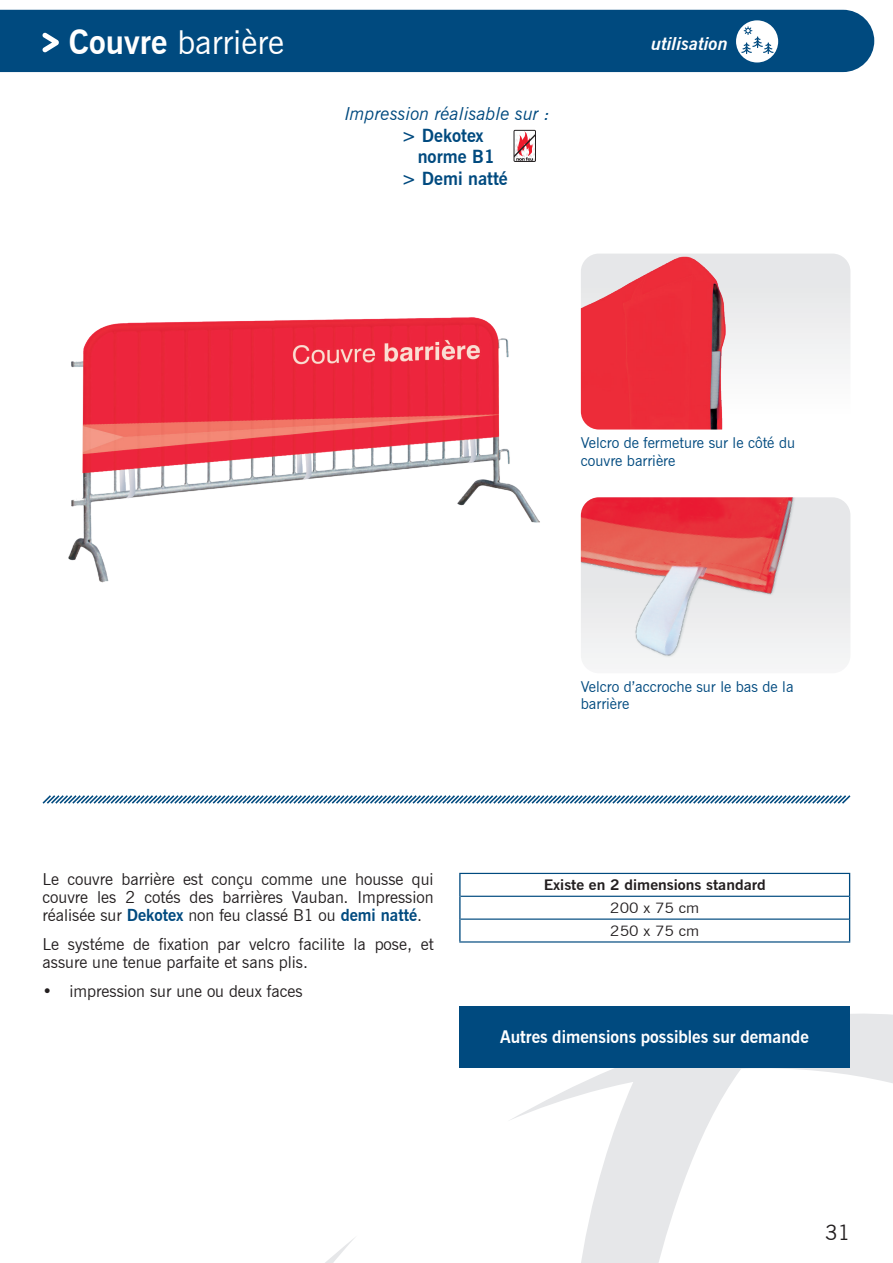
<style>
.page{position:relative;width:893px;height:1263px;background:#fff}
.page>*{position:absolute;margin:0;border:0;box-sizing:border-box;transform-origin:0 0}
.Titre{font:33px "News Gothic BT";color:#fff}
.t1{font:21px "News Gothic BT";color:#231f20}
.t2{font:700 18px "News Gothic BT";color:#004a7f}
.t3{font:italic 18px "News Gothic BT";color:#004a7f}
.t4{font:italic 700 18px "News Gothic BT";color:#fff}
.t5{font:700 17.25px "News Gothic BT";color:#fff}
.t6{font:16.5px/18px "News Gothic BT";color:#231f20;text-align:justify}
.t7{font:15px/17.2px "News Gothic BT";color:#004a7f}
.t8{font:700 14.4px "News Gothic BT";color:#231f20;scale:1.1 1}
.t9{font:14.4px "News Gothic BT";color:#231f20;scale:1.1 1}
.s1{font-weight:700}
.s2{font-weight:700;color:#004a7f}
</style>
<div class="page">
<div style="left:0;top:10px;width:874px;height:62px;background:#004a7f"></div>
<svg style="left:325px;top:1238px;width:29px;height:25px"></svg>
<svg style="left:507px;top:1013px;width:386px;height:250px"></svg>
<svg style="left:43px;top:33px;width:16px;height:19px"></svg>
<img style="left:581px;top:254px;width:269px;height:175px">
<hr style="left:459px;top:874px;width:2px;height:22px;background:#004a7f">
<hr style="left:459px;top:873px;width:391px;height:1px;background:#004a7f">
<hr style="left:459px;top:896px;width:2px;height:23px;background:#004a7f">
<hr style="left:461px;top:896px;width:388px;height:1px;background:#004a7f">
<hr style="left:459px;top:919px;width:2px;height:22px;background:#004a7f">
<hr style="left:461px;top:918px;width:388px;height:2px;background:#004a7f">
<svg style="left:849px;top:874px;width:1px;height:67px"></svg>
<hr style="left:459px;top:941px;width:391px;height:1px;background:#004a7f">
<div style="left:459px;top:1006px;width:391px;height:61px;background:#004a7f"></div>
<svg style="left:42px;top:795px;width:809px;height:9px"></svg>
<img style="left:68px;top:317px;width:472px;height:266px">
<img style="left:581px;top:497px;width:269px;height:167px">
<svg style="left:516px;top:132px;width:18px;height:28px"></svg>
<div style="left:514px;top:130px;width:22px;height:32px;border:1px solid #231f20"></div>
<svg style="left:736px;top:20px;width:42px;height:43px"></svg>
<p class="Titre" style="left:69px;top:22px;width:217px"><span class="s1">Couvre</span> barrière</p>
<p class="t3" style="left:345px;top:103px;width:206px">Impression réalisable sur :</p>
<p class="t2" style="left:401px;top:124px;width:84px">&gt; Dekotex</p>
<p class="t2" style="left:418px;top:146px;width:79px">norme B1</p>
<p class="t2" style="left:401px;top:167px;width:108px">&gt; Demi natté</p>
<p class="t4" style="left:651px;top:33px;width:78px">utilisation</p>
<p class="t7" style="left:581px;top:434px;width:216px">Velcro de fermeture sur le côté du couvre barrière</p>
<p class="t6" style="left:43px;top:870px;width:393px">Le couvre barrière est conçu comme une housse qui couvre les 2 cotés des barrières Vauban. Impression réalisée sur <span class="s2">Dekotex</span> non feu classé B1 ou <span class="s2">demi natté</span>.</p>
<p class="t6" style="left:43px;top:935px;width:393px">Le systéme de fixation par velcro facilite la pose, et assure une tenue parfaite et sans plis.</p>
<p class="t6" style="left:43px;top:982px;width:262px">• impression sur une ou deux faces</p>
<p class="t7" style="left:581px;top:678px;width:214px">Velcro d’accroche sur le bas de la barrière</p>
<p class="t8" style="left:544px;top:876px;width:203px">Existe en 2 dimensions standard</p>
<p class="t9" style="left:610px;top:899px;width:83px">200 x 75 cm</p>
<p class="t9" style="left:610px;top:922px;width:83px">250 x 75 cm</p>
<p class="t5" style="left:500px;top:1026px;width:310px">Autres dimensions possibles sur demande</p>
<p class="t1" style="left:825px;top:1219px;width:27px">31</p>
</div>
